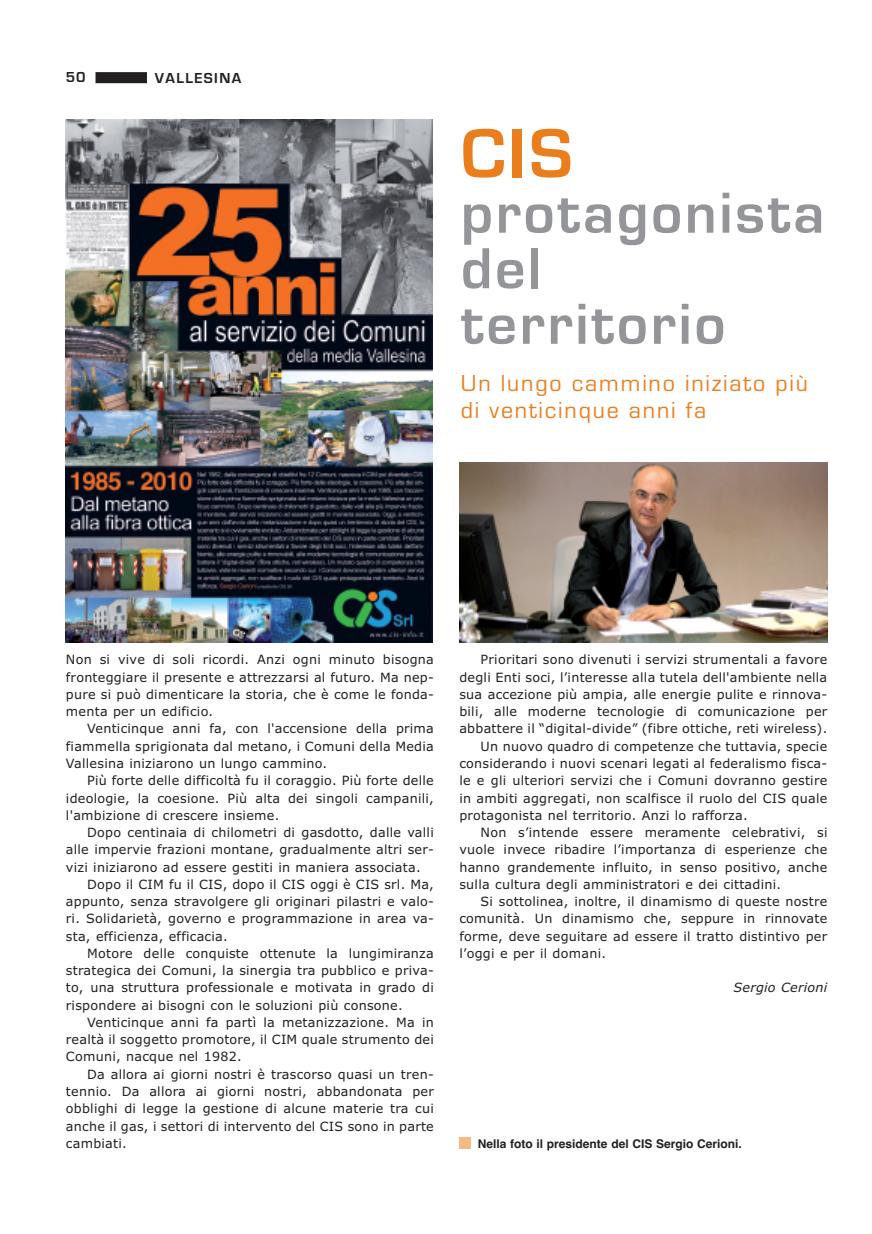
<style>
.page{position:relative;width:872px;height:1234px;background:#fff}
.page>*{position:absolute;margin:0;border:0;box-sizing:border-box;transform-origin:0 0}
.t1{font:700 72px "Eurostile";color:#ea7e1d}
.t2{font:700 60px/55.5px "Eurostile";letter-spacing:.045em;color:#939598}
.t3{font:24px/27px "Eurostile";letter-spacing:.075em;color:#ea7e1d}
.t4{font:700 15px "Eurostile";letter-spacing:.095em;color:#231f20}
.t5{font:12.75px/17.2px "Verdana";letter-spacing:.02em;color:#231f20;text-align:justify}
.t6{font:italic 12.75px "Verdana";letter-spacing:.02em;color:#231f20}
.t7{font:700 12px "Helvetica";color:#231f20}
</style>
<div class="page">
<div style="left:96px;top:73px;width:50px;height:9px;background:#231f20"></div>
<div style="left:96px;top:72px;width:51px;height:11px;border:1px solid #231f20"></div>
<img style="left:66px;top:119px;width:367px;height:523px">
<img style="left:459px;top:462px;width:368px;height:180px">
<div style="left:459px;top:1137px;width:11px;height:11px;background:#f6b983"></div>
<p class="t4" style="left:66px;top:68px;width:21px">50</p>
<p class="t4" style="left:155px;top:69px;width:88px">VALLESINA</p>
<h1 class="t1" style="left:461px;top:110px;width:113px">CIS</h1>
<h2 class="t2" style="left:461px;top:184px;width:365px">protagonista del<br>territorio</h2>
<h3 class="t3" style="left:461px;top:368px;width:348px">Un lungo cammino iniziato più di venticinque anni fa</h3>
<p class="t5" style="left:66px;top:651px;width:369px">Non si vive di soli ricordi. Anzi ogni minuto bisogna fronteggiare il presente e attrezzarsi al futuro. Ma nep&shy;pure si può dimenticare la storia, che è come le fonda&shy;menta per un edificio.</p>
<p class="t5" style="left:66px;top:720px;width:369px;text-indent:21px">Venticinque anni fa, con l'accensione della prima fiammella sprigionata dal metano, i Comuni della Media Vallesina iniziarono un lungo cammino.</p>
<p class="t5" style="left:66px;top:772px;width:369px;text-indent:21px">Più forte delle difficoltà fu il coraggio. Più forte delle ideologie, la coesione. Più alta dei singoli campanili, l'ambizione di crescere insieme.</p>
<p class="t5" style="left:66px;top:823px;width:369px;text-indent:21px">Dopo centinaia di chilometri di gasdotto, dalle valli alle impervie frazioni montane, gradualmente altri ser&shy;vizi iniziarono ad essere gestiti in maniera associata.</p>
<p class="t5" style="left:66px;top:875px;width:369px;text-indent:21px">Dopo il CIM fu il CIS, dopo il CIS oggi è CIS srl. Ma, appunto, senza stravolgere gli originari pilastri e valo&shy;ri. Solidarietà, governo e programmazione in area va&shy;sta, efficienza, efficacia.</p>
<p class="t5" style="left:66px;top:944px;width:369px;text-indent:21px">Motore delle conquiste ottenute la lungimiranza strategica dei Comuni, la sinergia tra pubblico e priva&shy;to, una struttura professionale e motivata in grado di rispondere ai bisogni con le soluzioni più consone.</p>
<p class="t5" style="left:66px;top:1013px;width:369px;text-indent:21px">Venticinque anni fa partì la metanizzazione. Ma in realtà il soggetto promotore, il CIM quale strumento dei Comuni, nacque nel 1982.</p>
<p class="t5" style="left:66px;top:1065px;width:369px;text-indent:21px">Da allora ai giorni nostri è trascorso quasi un tren&shy;tennio. Da allora ai giorni nostri, abbandonata per obblighi di legge la gestione di alcune materie tra cui anche il gas, i settori di intervento del CIS sono in parte cambiati.</p>
<p class="t5" style="left:480px;top:651px;width:348px">Prioritari sono divenuti i servizi strumentali a favore</p>
<p class="t5" style="left:459px;top:668px;width:369px">degli Enti soci, l’interesse alla tutela dell'ambiente nella</p>
<p class="t5" style="left:459px;top:685px;width:369px">sua accezione più ampia, alle energie pulite e rinnova-</p>
<p class="t5" style="left:459px;top:703px;width:369px">bili, alle moderne tecnologie di comunicazione per</p>
<p class="t5" style="left:459px;top:720px;width:369px">abbattere il “digital-divide” (fibre ottiche, reti wireless).</p>
<p class="t5" style="left:480px;top:737px;width:348px">Un nuovo quadro di competenze che tuttavia, specie</p>
<p class="t5" style="left:459px;top:754px;width:369px">considerando i nuovi scenari legati al federalismo fisca-</p>
<p class="t5" style="left:459px;top:772px;width:369px">le e gli ulteriori servizi che i Comuni dovranno gestire</p>
<p class="t5" style="left:459px;top:789px;width:369px">in ambiti aggregati, non scalfisce il ruolo del CIS quale</p>
<p class="t5" style="left:459px;top:806px;width:290px">protagonista nel territorio. Anzi lo rafforza.</p>
<p class="t5" style="left:480px;top:823px;width:348px">Non s’intende essere meramente celebrativi, si</p>
<p class="t5" style="left:459px;top:841px;width:369px">vuole invece ribadire l’importanza di esperienze che</p>
<p class="t5" style="left:459px;top:858px;width:369px">hanno grandemente influito, in senso positivo, anche</p>
<p class="t5" style="left:459px;top:875px;width:323px">sulla cultura degli amministratori e dei cittadini.</p>
<p class="t5" style="left:480px;top:892px;width:348px">Si sottolinea, inoltre, il dinamismo di queste nostre</p>
<p class="t5" style="left:459px;top:910px;width:369px">comunità. Un dinamismo che, seppure in rinnovate</p>
<p class="t5" style="left:459px;top:927px;width:369px">forme, deve seguitare ad essere il tratto distintivo per</p>
<p class="t5" style="left:459px;top:944px;width:148px">l’oggi e per il domani.</p>
<p class="t6" style="left:733px;top:980px;width:95px">Sergio Cerioni</p>
<p class="t7" style="left:478px;top:1136px;width:265px">Nella foto il presidente del CIS Sergio Cerioni.</p>
</div>
